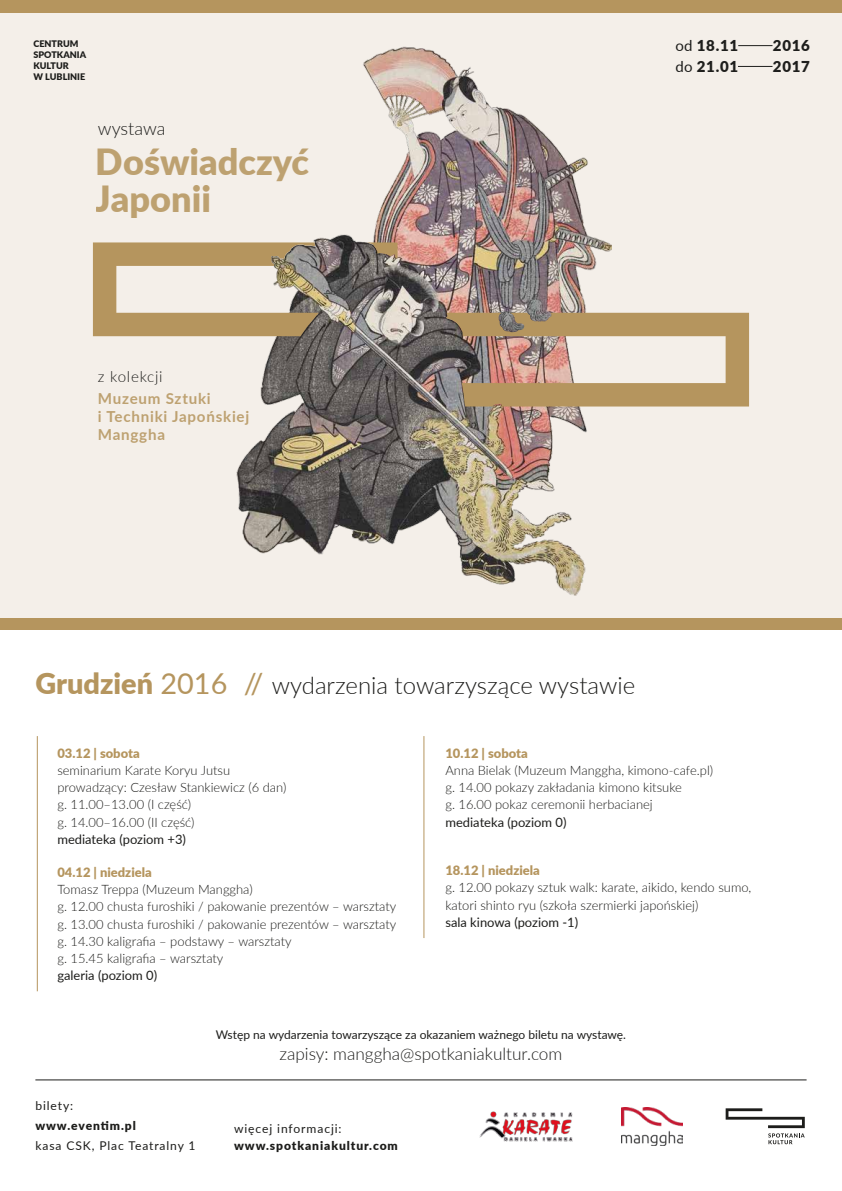
<style>
.page{position:relative;width:842px;height:1191px;background:#fff}
.page>*{position:absolute;margin:0;border:0;box-sizing:border-box;transform-origin:0 0}
.t1{font:900 36.1px/36.6px "Lato";color:#b5955e}
.t2{font:300 24px "Lato";color:#1d1d1b}
.t3{font:300 18px "Lato";color:#1d1d1b}
.t4{font:300 17.2px "Lato";color:#1d1d1b}
.t5{font:700 15.2px/18.2px "Lato";letter-spacing:.05em;color:rgb(181 149 94/.87)}
.t6{font:300 15.2px "Lato";letter-spacing:.05em;color:#1d1d1b}
.t7{font:900 15px "Lato";letter-spacing:.05em;color:#1e1e1c}
.t8{font:300 13px/17.3px "Lato";color:#1d1d1b}
.t9{font:13px "Lato";color:#1d1d1b}
.t10{font:900 13px "Lato";color:#b5955e}
.t11{font:12.1px "Lato";letter-spacing:.075em;color:#1d1d1b}
.t12{font:900 12.1px "Lato";letter-spacing:.075em;color:#1d1d1b}
.t13{font:12px "Lato";color:#1d1d1b}
.t14{font:900 9.1px/10.9px "Lato";color:#1d1d1b}
.s1{font-weight:400}
.s2{font-weight:900;font-size:28.8px;color:#b5955e}
.s3{font-weight:400;font-size:28.8px;color:#b5955e}
</style>
<div class="page">
<div style="left:0;top:0;width:842px;height:625px;background:#f4efe9"></div>
<img style="left:236px;top:47px;width:375px;height:548px">
<hr style="left:738px;top:66px;width:34px;height:1px;background:#1e1e1c">
<hr style="left:738px;top:45px;width:34px;height:1px;background:#1e1e1c">
<svg style="left:726px;top:1108px;width:79px;height:36px"></svg>
<hr style="left:35px;top:1079px;width:771px;height:1px;background:#1d1d1b">
<img style="left:621px;top:1107px;width:61px;height:38px">
<svg style="left:367px;top:242px;width:30px;height:16px"></svg>
<svg style="left:93px;top:242px;width:226px;height:94px"></svg>
<svg style="left:446px;top:313px;width:303px;height:93px"></svg>
<div style="left:0;top:0;width:842px;height:13px;background:#b5955e"></div>
<div style="left:0;top:618px;width:842px;height:12px;background:#b5955e"></div>
<hr style="left:37px;top:736px;width:1px;height:255px;background:#b5955e">
<hr style="left:423px;top:736px;width:1px;height:202px;background:#b5955e">
<img style="left:479px;top:1111px;width:94px;height:31px">
<p class="t14" style="left:33px;top:38px;width:54px">CENTRUM<br>SPOTKANIA<br>KULTUR<br>W LUBLINIE</p>
<p class="t7" style="left:676px;top:34px;width:64px"><span class="s1">od</span> 18.11</p>
<p class="t7" style="left:773px;top:34px;width:39px">2016</p>
<p class="t7" style="left:676px;top:55px;width:64px"><span class="s1">do</span> 21.01</p>
<p class="t7" style="left:773px;top:55px;width:39px">2017</p>
<h3 class="t3" style="left:98px;top:116px;width:69px">wystawa</h3>
<h1 class="t1" style="left:96px;top:142px;width:215px">Doświadczyć<br>Japonii</h1>
<p class="t6" style="left:98px;top:366px;width:66px">z kolekcji</p>
<p class="t5" style="left:98px;top:389px;width:153px">Muzeum Sztuki<br>i Techniki Japońskiej<br>Manggha</p>
<h2 class="t2" style="left:35px;top:669px;width:601px"><span class="s2">Grudzień</span> <span class="s3">2016 //</span> wydarzenia towarzyszące wystawie</h2>
<p class="t10" style="left:57px;top:743px;width:84px">03.12 | sobota</p>
<p class="t8" style="left:57px;top:761px;width:230px">seminarium Karate Koryu Jutsu prowadzący: Czesław Stankiewicz (6 dan) g. 11.00–13.00 (I część)<br>g. 14.00–16.00 (II część)</p>
<p class="t9" style="left:57px;top:830px;width:130px">mediateka (poziom +3)</p>
<p class="t10" style="left:57px;top:862px;width:96px">04.12 | niedziela</p>
<p class="t8" style="left:57px;top:880px;width:340px">Tomasz Treppa (Muzeum Manggha)<br>g. 12.00 chusta furoshiki / pakowanie prezentów – warsztaty g. 13.00 chusta furoshiki / pakowanie prezentów – warsztaty g. 14.30 kaligrafia – podstawy – warsztaty<br>g. 15.45 kaligrafia – warsztaty</p>
<p class="t9" style="left:57px;top:966px;width:101px">galeria (poziom 0)</p>
<p class="t10" style="left:445px;top:743px;width:84px">10.12 | sobota</p>
<p class="t8" style="left:445px;top:761px;width:269px">Anna Bielak (Muzeum Manggha, kimono-cafe.pl) g. 14.00 pokazy zakładania kimono kitsuke<br>g. 16.00 pokaz ceremonii herbacianej</p>
<p class="t9" style="left:445px;top:812px;width:123px">mediateka (poziom 0)</p>
<p class="t10" style="left:445px;top:860px;width:96px">18.12 | niedziela</p>
<p class="t8" style="left:445px;top:878px;width:307px">g. 12.00 pokazy sztuk walk: karate, aikido, kendo sumo, katori shinto ryu (szkoła szermierki japońskiej)</p>
<p class="t9" style="left:445px;top:912px;width:134px">sala kinowa (poziom -1)</p>
<p class="t13" style="left:216px;top:1025px;width:412px">Wstęp na wydarzenia towarzyszące za okazaniem ważnego biletu na wystawę.</p>
<p class="t11" style="left:35px;top:1097px;width:39px">bilety:</p>
<p class="t12" style="left:35px;top:1116px;width:102px">www.eventim.pl</p>
<p class="t11" style="left:35px;top:1136px;width:162px">kasa CSK, Plac Teatralny 1</p>
<h3 class="t4" style="left:279px;top:1041px;width:285px">zapisy: manggha@spotkaniakultur.com</h3>
<p class="t11" style="left:234px;top:1120px;width:109px">więcej informacji:</p>
<p class="t12" style="left:234px;top:1136px;width:165px">www.spotkaniakultur.com</p>
</div>
